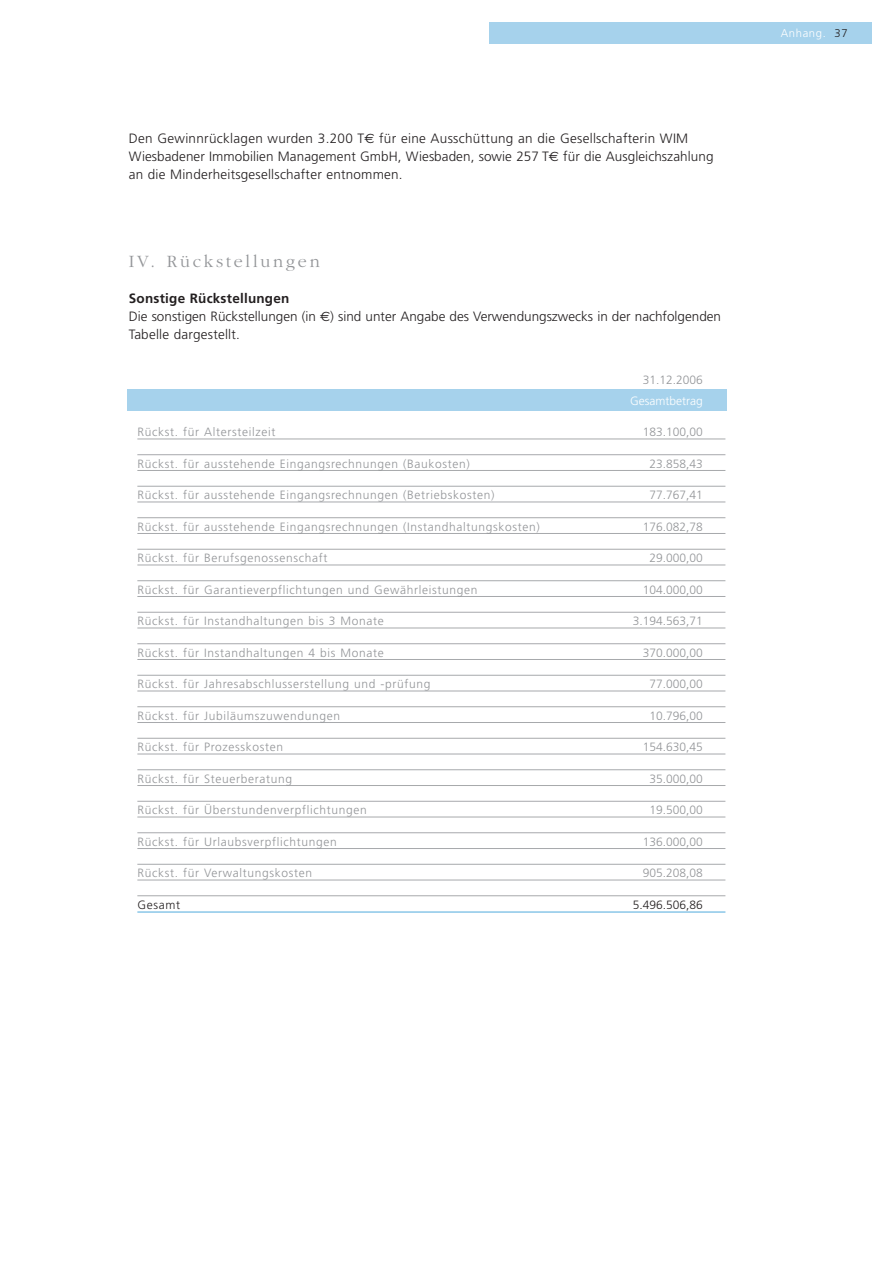
<style>
.page{position:relative;width:893px;height:1263px;background:#fff}
.page>*{position:absolute;margin:0;border:0;box-sizing:border-box;transform-origin:0 0}
.t1{font:300 18px "Garamond";letter-spacing:.15em;color:#939598}
.t2{font:300 13.5px/18px "Frutiger";letter-spacing:.005em;color:#231f20}
.t3{font:300 12px "Frutiger";letter-spacing:.055em;color:#939598}
.t4{font:300 12px "Frutiger";letter-spacing:.03em;color:#231f20}
.t5{font:300 12px "Frutiger";color:#fff}
.t6{font:300 11.25px "Frutiger";letter-spacing:.055em;color:#fff}
.s1{font-family:"Euro Sans";font-weight:400}
.s2{font-weight:700}
.s3{color:#231f20}
</style>
<div class="page">
<div style="left:489px;top:22px;width:382px;height:21px;background:#a6d2ec"></div>
<div style="left:127px;top:390px;width:600px;height:21px;background:#a6d2ec"></div>
<hr style="left:137px;top:439px;width:588px;height:1px;background:#a7a9ac">
<hr style="left:137px;top:454px;width:588px;height:1px;background:#a7a9ac">
<hr style="left:137px;top:470px;width:588px;height:1px;background:#a7a9ac">
<hr style="left:137px;top:486px;width:588px;height:1px;background:#a7a9ac">
<hr style="left:137px;top:502px;width:588px;height:1px;background:#a7a9ac">
<hr style="left:137px;top:517px;width:588px;height:1px;background:#a7a9ac">
<hr style="left:137px;top:533px;width:588px;height:1px;background:#a7a9ac">
<hr style="left:137px;top:549px;width:588px;height:1px;background:#a7a9ac">
<hr style="left:137px;top:565px;width:588px;height:1px;background:#a7a9ac">
<hr style="left:137px;top:580px;width:588px;height:1px;background:#a7a9ac">
<hr style="left:137px;top:596px;width:588px;height:1px;background:#a7a9ac">
<hr style="left:137px;top:612px;width:588px;height:1px;background:#a7a9ac">
<hr style="left:137px;top:628px;width:588px;height:1px;background:#a7a9ac">
<hr style="left:137px;top:643px;width:588px;height:1px;background:#a7a9ac">
<hr style="left:137px;top:659px;width:588px;height:1px;background:#a7a9ac">
<hr style="left:137px;top:675px;width:588px;height:1px;background:#a7a9ac">
<hr style="left:137px;top:691px;width:588px;height:1px;background:#a7a9ac">
<hr style="left:137px;top:706px;width:588px;height:1px;background:#a7a9ac">
<hr style="left:137px;top:722px;width:588px;height:1px;background:#a7a9ac">
<hr style="left:137px;top:738px;width:588px;height:1px;background:#a7a9ac">
<hr style="left:137px;top:754px;width:588px;height:1px;background:#a7a9ac">
<hr style="left:137px;top:769px;width:588px;height:1px;background:#a7a9ac">
<hr style="left:137px;top:785px;width:588px;height:1px;background:#a7a9ac">
<hr style="left:137px;top:801px;width:588px;height:1px;background:#a7a9ac">
<hr style="left:137px;top:817px;width:588px;height:1px;background:#a7a9ac">
<hr style="left:137px;top:832px;width:588px;height:1px;background:#a7a9ac">
<hr style="left:137px;top:848px;width:588px;height:1px;background:#a7a9ac">
<hr style="left:137px;top:864px;width:588px;height:1px;background:#a7a9ac">
<hr style="left:137px;top:880px;width:588px;height:1px;background:#a7a9ac">
<hr style="left:137px;top:895px;width:588px;height:1px;background:#a7a9ac">
<hr style="left:137px;top:911px;width:588px;height:2px;background:#8ac7e8">
<p class="t2" style="left:129px;top:131px;width:586px">Den Gewinnrücklagen wurden 3.200 T<span class="s1">€</span> für eine Ausschüttung an die Gesellschafterin WIM<br>Wiesbadener Immobilien Management GmbH, Wiesbaden, sowie 257 T<span class="s1">€</span> für die Ausgleichszahlung an die Minderheitsgesellschafter entnommen.</p>
<h1 class="t1" style="left:129px;top:254px;width:192px">IV. Rückstellungen</h1>
<p class="t2" style="left:129px;top:290px;width:594px"><span class="s2">Sonstige Rückstellungen<br></span>Die sonstigen Rückstellungen (in <span class="s1">€</span>) sind unter Angabe des Verwendungszwecks in der nachfolgenden<br>Tabelle dargestellt.</p>
<p class="t3" style="left:643px;top:375px;width:62px">31.12.2006</p>
<p class="t5" style="left:630px;top:396px;width:74px">Gesamtbetrag</p>
<p class="t3" style="left:137px;top:427px;width:139px">Rückst. für Altersteilzeit</p>
<p class="t3" style="left:643px;top:427px;width:62px">183.100,00</p>
<p class="t3" style="left:137px;top:459px;width:334px">Rückst. für ausstehende Eingangsrechnungen (Baukosten)</p>
<p class="t3" style="left:650px;top:459px;width:55px">23.858,43</p>
<p class="t3" style="left:137px;top:490px;width:359px">Rückst. für ausstehende Eingangsrechnungen (Betriebskosten)</p>
<p class="t3" style="left:650px;top:490px;width:55px">77.767,41</p>
<p class="t3" style="left:137px;top:522px;width:404px">Rückst. für ausstehende Eingangsrechnungen (Instandhaltungskosten)</p>
<p class="t3" style="left:643px;top:522px;width:62px">176.082,78</p>
<p class="t3" style="left:137px;top:553px;width:192px">Rückst. für Berufsgenossenschaft</p>
<p class="t3" style="left:650px;top:553px;width:55px">29.000,00</p>
<p class="t3" style="left:137px;top:585px;width:342px">Rückst. für Garantieverpflichtungen und Gewährleistungen</p>
<p class="t3" style="left:643px;top:585px;width:62px">104.000,00</p>
<p class="t3" style="left:137px;top:616px;width:248px">Rückst. für Instandhaltungen bis 3 Monate</p>
<p class="t3" style="left:633px;top:616px;width:72px">3.194.563,71</p>
<p class="t3" style="left:137px;top:648px;width:248px">Rückst. für Instandhaltungen 4 bis Monate</p>
<p class="t3" style="left:643px;top:648px;width:62px">370.000,00</p>
<p class="t3" style="left:137px;top:679px;width:295px">Rückst. für Jahresabschlusserstellung und -prüfung</p>
<p class="t3" style="left:650px;top:679px;width:55px">77.000,00</p>
<p class="t3" style="left:137px;top:711px;width:204px">Rückst. für Jubiläumszuwendungen</p>
<p class="t3" style="left:650px;top:711px;width:55px">10.796,00</p>
<p class="t3" style="left:137px;top:742px;width:147px">Rückst. für Prozesskosten</p>
<p class="t3" style="left:643px;top:742px;width:62px">154.630,45</p>
<p class="t3" style="left:137px;top:774px;width:156px">Rückst. für Steuerberatung</p>
<p class="t3" style="left:650px;top:774px;width:55px">35.000,00</p>
<p class="t3" style="left:137px;top:805px;width:231px">Rückst. für Überstundenverpflichtungen</p>
<p class="t3" style="left:650px;top:805px;width:55px">19.500,00</p>
<p class="t3" style="left:137px;top:837px;width:201px">Rückst. für Urlaubsverpflichtungen</p>
<p class="t3" style="left:643px;top:837px;width:62px">136.000,00</p>
<p class="t3" style="left:137px;top:868px;width:176px">Rückst. für Verwaltungskosten</p>
<p class="t3" style="left:643px;top:868px;width:62px">905.208,08</p>
<p class="t4" style="left:137px;top:900px;width:44px">Gesamt</p>
<p class="t4" style="left:633px;top:900px;width:72px">5.496.506,86</p>
<p class="t6" style="left:781px;top:29px;width:68px">Anhang. <span class="s3">37</span></p>
</div>
